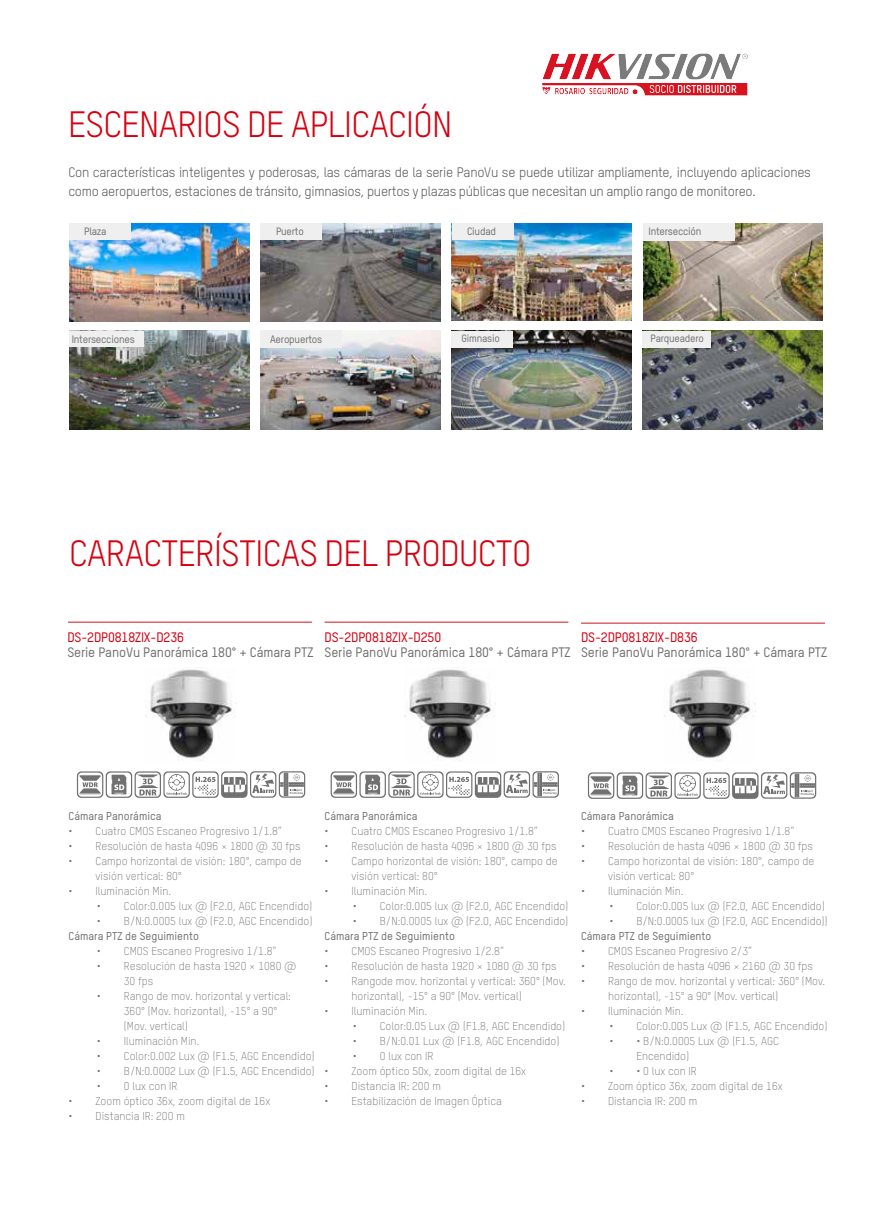
<style>
.page{position:relative;width:893px;height:1212px;background:#fff}
.page>*{position:absolute;margin:0;border:0;box-sizing:border-box;transform-origin:0 0}
.t1{font:36px "TSTARPRO";letter-spacing:-.02em;color:#d70010}
.t2{font:13.5px/19.5px "TSTARPRO";letter-spacing:-.02em;color:#5a5757}
.t3{font:500 13.5px "TSTARPRO";letter-spacing:-.01em;color:#727171}
.t4{font:500 13.5px "TSTARPRO";letter-spacing:-.01em;color:#d70010}
.t5{font:300 11.25px/15px "TSTARPRO";color:#727171}
.t6{font:500 11.25px "TSTARPRO";color:#727171}
.t7{font:500 10.5px "TSTARPRO";letter-spacing:-.02em;color:#727171}
</style>
<div class="page">
<img style="left:69px;top:223px;width:180px;height:98px">
<div style="left:69px;top:223px;width:62px;height:17px;background:#efefef"></div>
<img style="left:260px;top:223px;width:181px;height:98px">
<div style="left:260px;top:223px;width:62px;height:17px;background:#efefef"></div>
<img style="left:452px;top:223px;width:180px;height:98px">
<div style="left:452px;top:223px;width:62px;height:17px;background:#efefef"></div>
<img style="left:643px;top:223px;width:180px;height:98px">
<div style="left:643px;top:223px;width:92px;height:18px;background:#efefef"></div>
<img style="left:69px;top:331px;width:180px;height:98px">
<div style="left:69px;top:331px;width:75px;height:15px;background:#efefef"></div>
<img style="left:260px;top:331px;width:181px;height:98px">
<div style="left:260px;top:331px;width:82px;height:17px;background:#efefef"></div>
<img style="left:452px;top:331px;width:180px;height:98px">
<div style="left:452px;top:331px;width:61px;height:17px;background:#efefef"></div>
<img style="left:643px;top:331px;width:180px;height:98px">
<div style="left:643px;top:331px;width:68px;height:17px;background:#efefef"></div>
<hr style="left:68px;top:622px;width:244px;height:1px;background:#d0131c">
<hr style="left:325px;top:622px;width:243px;height:1px;background:#d0131c">
<hr style="left:581px;top:623px;width:244px;height:1px;background:#d0131c">
<img style="left:145px;top:669px;width:92px;height:92px">
<img style="left:404px;top:669px;width:92px;height:92px">
<img style="left:664px;top:669px;width:91px;height:92px">
<svg style="left:77px;top:771px;width:228px;height:27px"></svg>
<svg style="left:331px;top:771px;width:228px;height:27px"></svg>
<svg style="left:588px;top:772px;width:228px;height:27px"></svg>
<img style="left:542px;top:53px;width:206px;height:43px">
<h1 class="t1" style="left:68px;top:101px;width:386px">ESCENARIOS DE APLICACIÓN</h1>
<p class="t2" style="left:68px;top:162px;width:744px">Con características inteligentes y poderosas, las cámaras de la serie PanoVu se puede utilizar ampliamente, incluyendo aplicaciones como aeropuertos, estaciones de tránsito, gimnasios, puertos y plazas públicas que necesitan un amplio rango de monitoreo.</p>
<p class="t7" style="left:84px;top:224px;width:24px">Plaza</p>
<p class="t7" style="left:276px;top:224px;width:29px">Puerto</p>
<p class="t7" style="left:467px;top:224px;width:31px">Ciudad</p>
<p class="t7" style="left:648px;top:224px;width:54px">Intersección</p>
<p class="t7" style="left:72px;top:332px;width:65px">Intersecciones</p>
<p class="t7" style="left:270px;top:332px;width:54px">Aeropuertos</p>
<p class="t7" style="left:462px;top:331px;width:40px">Gimnasio</p>
<p class="t7" style="left:650px;top:331px;width:55px">Parqueadero</p>
<h1 class="t1" style="left:69px;top:529px;width:464px">CARACTERÍSTICAS DEL PRODUCTO</h1>
<p class="t4" style="left:67px;top:628px;width:118px">DS-2DP0818ZIX-D236</p>
<p class="t3" style="left:67px;top:643px;width:248px">Serie PanoVu Panorámica 180° + Cámara PTZ</p>
<p class="t4" style="left:325px;top:628px;width:118px">DS-2DP0818ZIX-D250</p>
<p class="t3" style="left:325px;top:643px;width:248px">Serie PanoVu Panorámica 180° + Cámara PTZ</p>
<p class="t4" style="left:581px;top:628px;width:118px">DS-2DP0818ZIX-D836</p>
<p class="t3" style="left:581px;top:643px;width:248px">Serie PanoVu Panorámica 180° + Cámara PTZ</p>
<p class="t6" style="left:69px;top:808px;width:94px">Cámara Panorámica</p>
<p class="t5" style="left:69px;top:823px;width:215px">• Cuatro CMOS Escaneo Progresivo 1/1.8”</p>
<p class="t5" style="left:69px;top:838px;width:234px">• Resolución de hasta 4096 × 1800 @ 30 fps</p>
<p class="t5" style="left:96px;top:853px;width:208px;text-indent:-27px">• Campo horizontal de visión: 180°, campo de visión vertical: 80°</p>
<p class="t5" style="left:69px;top:883px;width:104px">• Iluminación Min.</p>
<p class="t5" style="left:97px;top:898px;width:217px">• Color:0.005 lux @ (F2.0, AGC Encendido)</p>
<p class="t5" style="left:97px;top:913px;width:217px">• B/N:0.0005 lux @ (F2.0, AGC Encendido)</p>
<p class="t6" style="left:69px;top:928px;width:132px">Cámara PTZ de Seguimiento</p>
<p class="t5" style="left:97px;top:943px;width:181px">• CMOS Escaneo Progresivo 1/1.8”</p>
<p class="t5" style="left:124px;top:958px;width:174px;text-indent:-27px">• Resolución de hasta 1920 × 1080 @<br>30 fps</p>
<p class="t5" style="left:124px;top:988px;width:169px;text-indent:-27px">• Rango de mov. horizontal y vertical:<br>360° (Mov. horizontal), -15° a 90° (Mov. vertical)</p>
<p class="t5" style="left:97px;top:1033px;width:104px">• Iluminación Min.</p>
<p class="t5" style="left:97px;top:1048px;width:219px">• Color:0.002 Lux @ (F1.5, AGC Encendido)</p>
<p class="t5" style="left:97px;top:1063px;width:219px">• B/N:0.0002 Lux @ (F1.5, AGC Encendido)</p>
<p class="t5" style="left:97px;top:1078px;width:82px">• 0 lux con IR</p>
<p class="t5" style="left:69px;top:1093px;width:203px">• Zoom óptico 36x, zoom digital de 16x</p>
<p class="t5" style="left:69px;top:1108px;width:118px">• Distancia IR: 200 m</p>
<p class="t6" style="left:325px;top:808px;width:94px">Cámara Panorámica</p>
<p class="t5" style="left:325px;top:823px;width:215px">• Cuatro CMOS Escaneo Progresivo 1/1.8”</p>
<p class="t5" style="left:325px;top:838px;width:234px">• Resolución de hasta 4096 × 1800 @ 30 fps</p>
<p class="t5" style="left:352px;top:853px;width:208px;text-indent:-27px">• Campo horizontal de visión: 180°, campo de visión vertical: 80°</p>
<p class="t5" style="left:325px;top:883px;width:104px">• Iluminación Min.</p>
<p class="t5" style="left:353px;top:898px;width:217px">• Color:0.005 lux @ (F2.0, AGC Encendido)</p>
<p class="t5" style="left:353px;top:913px;width:217px">• B/N:0.0005 lux @ (F2.0, AGC Encendido)</p>
<p class="t6" style="left:325px;top:928px;width:132px">Cámara PTZ de Seguimiento</p>
<p class="t5" style="left:325px;top:943px;width:181px">• CMOS Escaneo Progresivo 1/2.8”</p>
<p class="t5" style="left:325px;top:958px;width:234px">• Resolución de hasta 1920 × 1080 @ 30 fps</p>
<p class="t5" style="left:352px;top:973px;width:216px;text-indent:-27px">• Rangode mov. horizontal y vertical: 360° (Mov. horizontal), -15° a 90° (Mov. vertical)</p>
<p class="t5" style="left:325px;top:1003px;width:104px">• Iluminación Min.</p>
<p class="t5" style="left:353px;top:1018px;width:214px">• Color:0.05 Lux @ (F1.8, AGC Encendido)</p>
<p class="t5" style="left:353px;top:1033px;width:208px">• B/N:0.01 Lux @ (F1.8, AGC Encendido)</p>
<p class="t5" style="left:353px;top:1048px;width:82px">• 0 lux con IR</p>
<p class="t5" style="left:325px;top:1063px;width:203px">• Zoom óptico 50x, zoom digital de 16x</p>
<p class="t5" style="left:325px;top:1078px;width:118px">• Distancia IR: 200 m</p>
<p class="t5" style="left:325px;top:1093px;width:179px">• Estabilización de Imagen Óptica</p>
<p class="t6" style="left:581px;top:808px;width:94px">Cámara Panorámica</p>
<p class="t5" style="left:581px;top:823px;width:215px">• Cuatro CMOS Escaneo Progresivo 1/1.8”</p>
<p class="t5" style="left:581px;top:838px;width:234px">• Resolución de hasta 4096 × 1800 @ 30 fps</p>
<p class="t5" style="left:608px;top:853px;width:208px;text-indent:-27px">• Campo horizontal de visión: 180°, campo de visión vertical: 80°</p>
<p class="t5" style="left:581px;top:883px;width:104px">• Iluminación Min.</p>
<p class="t5" style="left:609px;top:898px;width:217px">• Color:0.005 lux @ (F2.0, AGC Encendido)</p>
<p class="t5" style="left:609px;top:913px;width:220px">• B/N:0.0005 lux @ (F2.0, AGC Encendido))</p>
<p class="t6" style="left:581px;top:928px;width:132px">Cámara PTZ de Seguimiento</p>
<p class="t5" style="left:581px;top:943px;width:173px">• CMOS Escaneo Progresivo 2/3”</p>
<p class="t5" style="left:581px;top:958px;width:233px">• Resolución de hasta 4096 × 2160 @ 30 fps</p>
<p class="t5" style="left:608px;top:973px;width:219px;text-indent:-27px">• Rango de mov. horizontal y vertical: 360° (Mov. horizontal), -15° a 90° (Mov. vertical)</p>
<p class="t5" style="left:581px;top:1003px;width:104px">• Iluminación Min.</p>
<p class="t5" style="left:609px;top:1018px;width:220px">• Color:0.005 Lux @ (F1.5, AGC Encendido)</p>
<p class="t5" style="left:636px;top:1033px;width:144px;text-indent:-27px">• • B/N:0.0005 Lux @ (F1.5, AGC<br>Encendido)</p>
<p class="t5" style="left:609px;top:1063px;width:89px">• • 0 lux con IR</p>
<p class="t5" style="left:581px;top:1078px;width:203px">• Zoom óptico 36x, zoom digital de 16x</p>
<p class="t5" style="left:581px;top:1093px;width:118px">• Distancia IR: 200 m</p>
</div>
